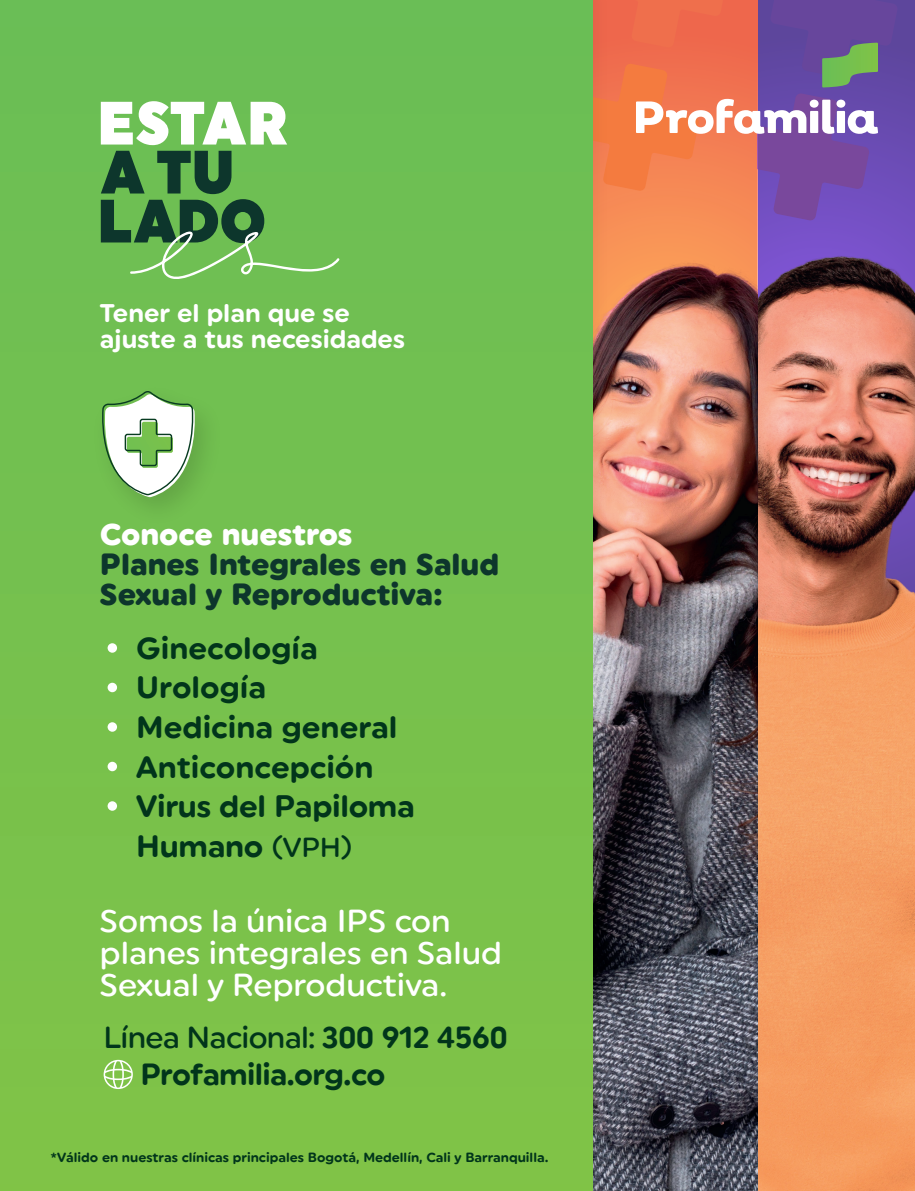
<style>
.page{position:relative;width:915px;height:1191px;background:#fff}
.page>*{position:absolute;margin:0;border:0;box-sizing:border-box;transform-origin:0 0}
.t1{font:500 31.8px/31.7px "Uniform Rnd";color:#fff}
.t2{font:700 31.05px/39.6px "Uniform Rnd";color:#01351b}
.t3{font:900 30.6px/30.5px "Uniform Rnd";color:#0d362c}
.t4{font:700 30.6px/37.7px "Uniform Rnd";letter-spacing:-.025em;color:#01351b}
.t5{font:900 30.6px "Uniform Rnd";color:#fff}
.t6{font:700 25.65px/25.5px "Uniform Rnd";color:#fff}
.t7{font:700 13.35px "Uniform Rnd";color:#01351b}
.s1{font-weight:500;font-size:27.6px}
.s2{font-weight:500}
</style>
<div class="page">
<svg style="left:757px;top:33px;width:157px;height:198px;background:#6b4cb5"></svg>
<img style="left:757px;top:231px;width:157px;height:960px">
<img style="left:618px;top:221px;width:139px;height:970px">
<img style="left:592px;top:221px;width:26px;height:970px">
<div style="left:0;top:0;width:592px;height:1191px;background:#76c14e"></div>
<svg style="left:592px;top:0;width:305px;height:221px;background:#b96f7b"></svg>
<svg style="left:101px;top:101px;width:186px;height:44px"></svg>
<svg style="left:101px;top:151px;width:239px;height:128px"></svg>
<img style="left:132px;top:414px;width:74px;height:95px">
<svg style="left:102px;top:391px;width:93px;height:106px"></svg>
<div style="left:108px;top:643px;width:9px;height:9px;background:#fff;border-radius:50%"></div>
<div style="left:108px;top:761px;width:9px;height:10px;background:#fff;border-radius:50%"></div>
<div style="left:108px;top:722px;width:9px;height:9px;background:#fff;border-radius:50%"></div>
<div style="left:108px;top:801px;width:9px;height:9px;background:#fff;border-radius:50%"></div>
<div style="left:108px;top:682px;width:9px;height:10px;background:#fff;border-radius:50%"></div>
<svg style="left:104px;top:1059px;width:29px;height:30px"></svg>
<p class="t6" style="left:100px;top:300px;width:306px">Tener el plan que se ajuste a tus necesidades</p>
<p class="t5" style="left:100px;top:515px;width:254px">Conoce nuestros</p>
<p class="t3" style="left:100px;top:549px;width:400px">Planes Integrales en Salud<br>Sexual y Reproductiva:</p>
<p class="t2" style="left:136px;top:628px;width:280px">Ginecología<br>Urología<br>Medicina general<br>Anticoncepción<br>Virus del Papiloma<br>Humano <span class="s1">(VPH)</span></p>
<p class="t1" style="left:100px;top:905px;width:403px">Somos la única IPS con planes integrales en Salud<br>Sexual y Reproductiva.</p>
<p class="t4" style="left:140px;top:1017px;width:369px;text-indent:-37px"><span class="s2">Línea Nacional:</span> 300 912 4560<br>Profamilia.org.co</p>
<p class="t7" style="left:50px;top:1149px;width:499px">*Válido en nuestras clínicas principales Bogotá, Medellín, Cali y Barranquilla.</p>
</div>
